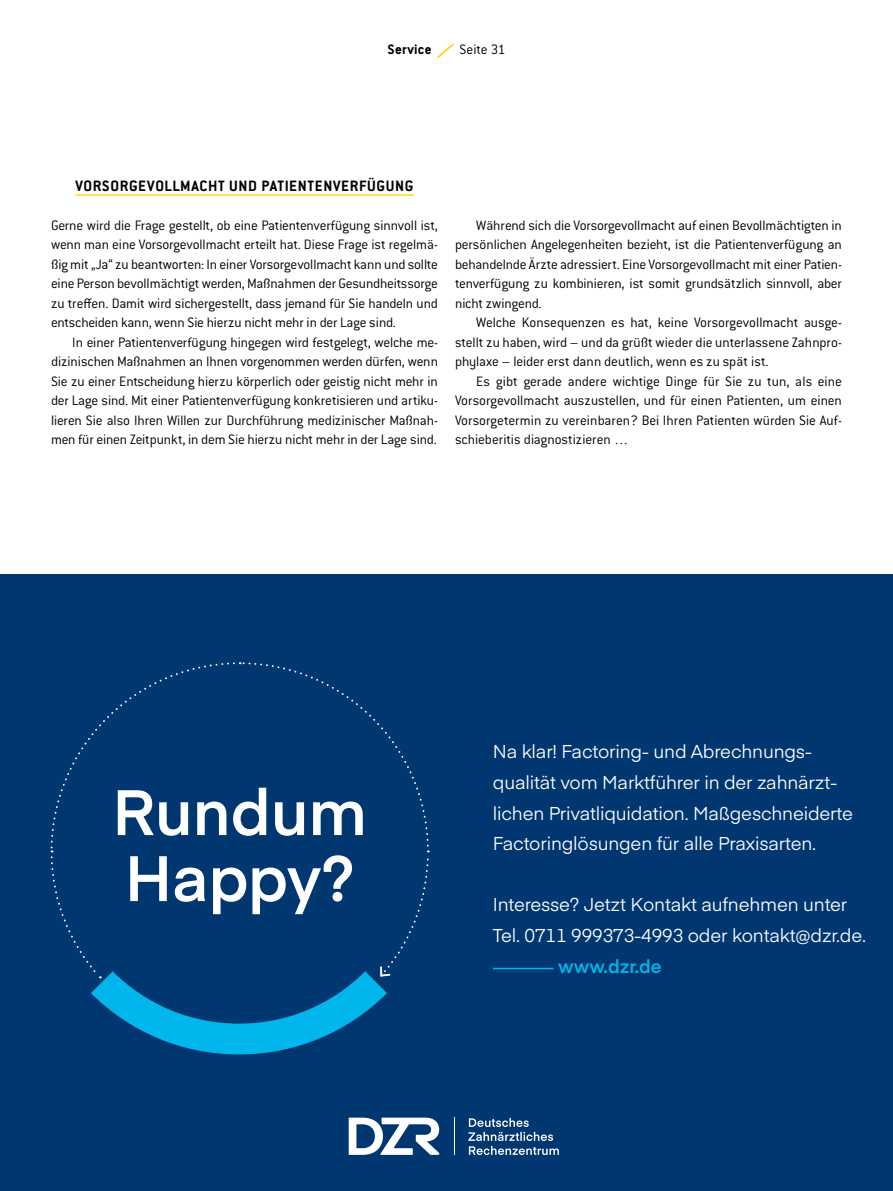
<style>
.page{position:relative;width:893px;height:1191px;background:#fff}
.page>*{position:absolute;margin:0;border:0;box-sizing:border-box;transform-origin:0 0}
.t1{font:18.3px/30.6px "Eina 01";letter-spacing:-.01em;color:#fff}
.t2{font:600 18.3px "Eina 01";color:#00b6ed}
.t3{font:700 16.5px "Conduit ITC Std";letter-spacing:.04em;color:#000}
.t4{font:300 15px/19.5px "Conduit ITC Std";letter-spacing:-.01em;color:#000;text-align:justify}
.t5{font:700 15px "Conduit ITC Std";letter-spacing:.02em;color:#000}
</style>
<div class="page">
<svg style="left:437px;top:44px;width:17px;height:14px"></svg>
<hr style="left:75px;top:194px;width:339px;height:2px;background:#ffd500">
<div style="left:0;top:575px;width:893px;height:616px;background:#003770"></div>
<svg style="left:349px;top:1117px;width:91px;height:37px"></svg>
<svg style="left:468px;top:1117px;width:91px;height:38px"></svg>
<hr style="left:454px;top:1117px;width:1px;height:37px;background:#fff">
<hr style="left:493px;top:967px;width:60px;height:2px;background:#00b6ed">
<svg style="left:50px;top:662px;width:380px;height:392px"></svg>
<p class="t5" style="left:387px;top:40px;width:46px">Service</p>
<p class="t4" style="left:459px;top:39px;width:48px">Seite 31</p>
<p class="t3" style="left:75px;top:175px;width:340px">VORSORGEVOLLMACHT UND PATIENTENVERFÜGUNG</p>
<p class="t4" style="left:51px;top:215px;width:388px">Gerne wird die Frage gestellt, ob eine Patientenverfügung sinnvoll ist, wenn man eine Vorsorgevollmacht erteilt hat. Diese Frage ist regelmä&shy;ßig mit „Ja“ zu beantworten: In einer Vorsorgevollmacht kann und sollte eine Person bevollmächtigt werden, Maßnahmen der Gesundheitssorge zu treffen. Damit wird sichergestellt, dass jemand für Sie handeln und entscheiden kann, wenn Sie hierzu nicht mehr in der Lage sind.</p>
<p class="t4" style="left:51px;top:332px;width:388px;text-indent:21px">In einer Patientenverfügung hingegen wird festgelegt, welche me&shy;dizinischen Maßnahmen an Ihnen vorgenommen werden dürfen, wenn Sie zu einer Entscheidung hierzu körperlich oder geistig nicht mehr in der Lage sind. Mit einer Patientenverfügung konkretisieren und artiku&shy;lieren Sie also Ihren Willen zur Durchführung medizinischer Maßnah&shy;men für einen Zeitpunkt, in dem Sie hierzu nicht mehr in der Lage sind.</p>
<p class="t4" style="left:455px;top:215px;width:388px;text-indent:21px">Während sich die Vorsorgevollmacht auf einen Bevollmächtigten in persönlichen Angelegenheiten bezieht, ist die Patientenverfügung an behandelnde Ärzte adressiert. Eine Vorsorgevollmacht mit einer Patien&shy;tenverfügung zu kombinieren, ist somit grundsätzlich sinnvoll, aber nicht zwingend.</p>
<p class="t4" style="left:455px;top:312px;width:388px;text-indent:21px">Welche Konsequenzen es hat, keine Vorsorgevollmacht ausge&shy;stellt zu haben, wird – und da grüßt wieder die unterlassene Zahnpro&shy;phylaxe – leider erst dann deutlich, wenn es zu spät ist.</p>
<p class="t4" style="left:455px;top:371px;width:388px;text-indent:21px">Es gibt gerade andere wichtige Dinge für Sie zu tun, als eine Vorsorgevollmacht auszustellen, und für einen Patienten, um einen Vorsorgetermin zu vereinbaren? Bei Ihren Patienten würden Sie Auf&shy;schieberitis diagnostizieren …</p>
<p class="t1" style="left:493px;top:735px;width:362px">Na klar! Factoring- und Abrechnungs&shy;qualität vom Marktführer in der zahnärzt&shy;lichen Privatliquidation. Maßgeschneiderte Factoringlösungen für alle Praxisarten.</p>
<p class="t1" style="left:493px;top:888px;width:375px">Interesse? Jetzt Kontakt aufnehmen unter<br>Tel. 0711 999373-4993 oder kontakt@dzr.de.</p>
<p class="t2" style="left:558px;top:952px;width:105px">www.dzr.de</p>
</div>
